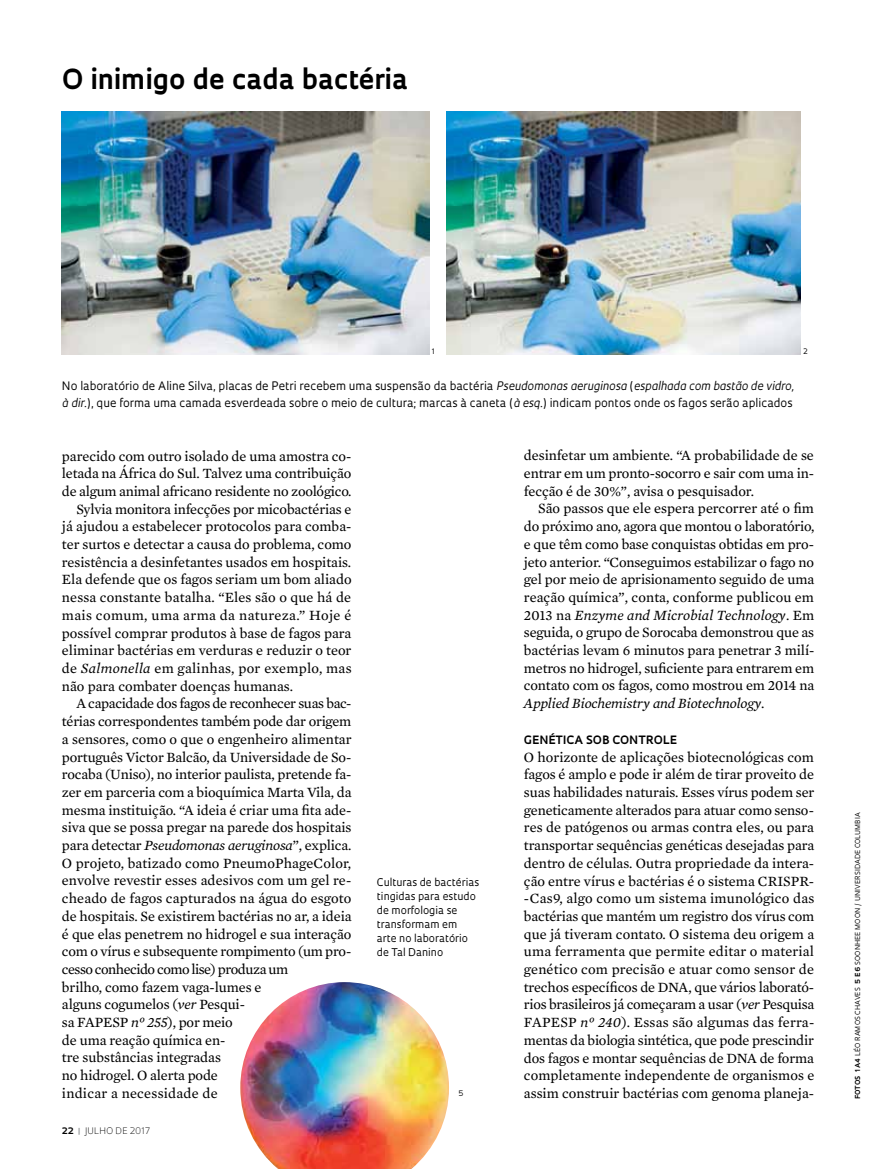
<style>
.page{position:relative;width:885px;height:1169px;background:#fff}
.page>*{position:absolute;margin:0;border:0;box-sizing:border-box;transform-origin:0 0}
.t1{font:700 26.85px "Oculum";color:#000}
.t2{font:14.4px/17.7px "Mercury Text G2";letter-spacing:-.005em;color:#000;text-align:justify}
.t3{font:14.4px "Mercury Text G2";letter-spacing:-.025em;color:#000}
.t4{font:14.4px "Mercury Text G2";letter-spacing:.02em;color:#000}
.t5{font:14.4px "Mercury Text G2";letter-spacing:.025em;color:#000}
.t6{font:14.4px "Mercury Text G2";letter-spacing:-.035em;color:#000}
.t7{font:14.4px "Mercury Text G2";letter-spacing:.015em;color:#000}
.t8{font:11.4px/17.7px "Oculum";color:#000}
.t9{font:700 11.25px "Oculum";letter-spacing:.035em;color:#000}
.t10{font:10.35px/14.1px "Oculum";color:#000}
.t11{font:300 8.7px "Oculum";letter-spacing:.01em;color:#000}
.t12{font:7.35px "Oculum";color:#000}
.t13{font:6.75px "Oculum";letter-spacing:.015em;color:#000}
.s1{font-style:italic}
.s2{font-weight:700}
.s3{font-weight:700;color:#939598}
</style>
<div class="page">
<img style="left:240px;top:982px;width:209px;height:186px">
<img style="left:62px;top:111px;width:367px;height:243px">
<img style="left:447px;top:111px;width:354px;height:243px">
<h1 class="t1" style="left:62px;top:60px;width:347px">O inimigo de cada bactéria</h1>
<p class="t12" style="left:432px;top:347px;width:5px">1</p>
<p class="t12" style="left:803px;top:347px;width:6px">2</p>
<p class="t8" style="left:62px;top:376px;width:734px">No laboratório de Aline Silva, placas de Petri recebem uma suspensão da bactéria <span class="s1">Pseudomonas aeruginosa</span> (<span class="s1">espalhada com bastão de vidro, à dir.</span>), que forma uma camada esverdeada sobre o meio de cultura; marcas à caneta (<span class="s1">à esq.</span>) indicam pontos onde os fagos serão aplicados</p>
<p class="t2" style="left:62px;top:446px;width:291px">parecido com outro isolado de uma amostra co-</p>
<p class="t2" style="left:62px;top:464px;width:291px">letada na África do Sul. Talvez uma contribuição</p>
<p class="t2" style="left:62px;top:481px;width:291px">de algum animal africano residente no zoológico.</p>
<p class="t2" style="left:76px;top:499px;width:277px">Sylvia monitora infecções por micobactérias e</p>
<p class="t2" style="left:62px;top:517px;width:291px">já ajudou a estabelecer protocolos para comba-</p>
<p class="t2" style="left:62px;top:534px;width:291px">ter surtos e detectar a causa do problema, como</p>
<p class="t2" style="left:62px;top:552px;width:291px">resistência a desinfetantes usados em hospitais.</p>
<p class="t2" style="left:62px;top:570px;width:291px">Ela defende que os fagos seriam um bom aliado</p>
<p class="t2" style="left:62px;top:588px;width:291px">nessa constante batalha. “Eles são o que há de</p>
<p class="t5" style="left:62px;top:604px;width:291px">mais comum, uma arma da natureza.” Hoje é</p>
<p class="t2" style="left:62px;top:623px;width:291px">possível comprar produtos à base de fagos para</p>
<p class="t2" style="left:62px;top:641px;width:291px">eliminar bactérias em verduras e reduzir o teor</p>
<p class="t4" style="left:62px;top:657px;width:291px">de <span class="s1">Salmonella</span> em galinhas, por exemplo, mas</p>
<p class="t2" style="left:62px;top:676px;width:233px">não para combater doenças humanas.</p>
<p class="t3" style="left:76px;top:693px;width:277px">A capacidade dos fagos de reconhecer suas bac-</p>
<p class="t2" style="left:62px;top:711px;width:291px">térias correspondentes também pode dar origem</p>
<p class="t2" style="left:62px;top:729px;width:291px">a sensores, como o que o engenheiro alimentar</p>
<p class="t2" style="left:62px;top:747px;width:291px">português Victor Balcão, da Universidade de So-</p>
<p class="t2" style="left:62px;top:764px;width:291px">rocaba (Uniso), no interior paulista, pretende fa-</p>
<p class="t2" style="left:62px;top:782px;width:291px">zer em parceria com a bioquímica Marta Vila, da</p>
<p class="t2" style="left:62px;top:800px;width:291px">mesma instituição. “A ideia é criar uma fita ade-</p>
<p class="t2" style="left:62px;top:818px;width:291px">siva que se possa pregar na parede dos hospitais</p>
<p class="t2" style="left:62px;top:835px;width:291px">para detectar <span class="s1">Pseudomonas aeruginosa</span>”, explica.</p>
<p class="t2" style="left:62px;top:853px;width:291px">O projeto, batizado como PneumoPhageColor,</p>
<p class="t2" style="left:62px;top:871px;width:291px">envolve revestir esses adesivos com um gel re-</p>
<p class="t2" style="left:62px;top:888px;width:291px">cheado de fagos capturados na água do esgoto</p>
<p class="t2" style="left:62px;top:906px;width:291px">de hospitais. Se existirem bactérias no ar, a ideia</p>
<p class="t2" style="left:62px;top:924px;width:291px">é que elas penetrem no hidrogel e sua interação</p>
<p class="t2" style="left:62px;top:941px;width:291px">com o vírus e subsequente rompimento (um pro-</p>
<p class="t6" style="left:62px;top:958px;width:228px">cesso conhecido como lise) produza um</p>
<p class="t2" style="left:62px;top:977px;width:201px">brilho, como fazem vaga-lumes e</p>
<p class="t2" style="left:62px;top:995px;width:184px">alguns cogumelos (<span class="s1">ver</span> Pesqui-</p>
<p class="t2" style="left:62px;top:1012px;width:172px">sa FAPESP <span class="s1">nº 255</span>), por meio</p>
<p class="t2" style="left:62px;top:1030px;width:165px">de uma reação química en-</p>
<p class="t2" style="left:62px;top:1048px;width:161px">tre substâncias integradas</p>
<p class="t2" style="left:62px;top:1065px;width:157px">no hidrogel. O alerta pode</p>
<p class="t7" style="left:62px;top:1082px;width:157px">indicar a necessidade de</p>
<p class="t11" style="left:62px;top:1124px;width:89px"><span class="s2">22</span> <span class="s3">|</span> julho DE 2017</p>
<p class="t10" style="left:377px;top:874px;width:104px">Culturas de bactérias tingidas para estudo de morfologia se transformam em arte no laboratório de Tal Danino</p>
<p class="t12" style="left:458px;top:1088px;width:7px">5</p>
<p class="t2" style="left:524px;top:446px;width:292px">desinfetar um ambiente. “A probabilidade de se entrar em um pronto-socorro e sair com uma in&shy;fecção é de 30%”, avisa o pesquisador.</p>
<p class="t2" style="left:524px;top:499px;width:292px;text-indent:14px">São passos que ele espera percorrer até o fim do próximo ano, agora que montou o laboratório, e que têm como base conquistas obtidas em pro&shy;jeto anterior. “Conseguimos estabilizar o fago no gel por meio de aprisionamento seguido de uma reação química”, conta, conforme publicou em 2013 na <span class="s1">Enzyme and Microbial Technology</span>. Em seguida, o grupo de Sorocaba demonstrou que as bactérias levam 6 minutos para penetrar 3 milí&shy;metros no hidrogel, suficiente para entrarem em contato com os fagos, como mostrou em 2014 na <span class="s1">Applied Biochemistry and Biotechnology</span>.</p>
<p class="t9" style="left:524px;top:732px;width:153px">Genética sob controle</p>
<p class="t2" style="left:524px;top:747px;width:292px">O horizonte de aplicações biotecnológicas com fagos é amplo e pode ir além de tirar proveito de suas habilidades naturais. Esses vírus podem ser geneticamente alterados para atuar como senso&shy;res de patógenos ou armas contra eles, ou para transportar sequências genéticas desejadas para dentro de células. Outra propriedade da intera&shy;ção entre vírus e bactérias é o sistema CRISPR--Cas9, algo como um sistema imunológico das bactérias que mantém um registro dos vírus com que já tiveram contato. O sistema deu origem a uma ferramenta que permite editar o material genético com precisão e atuar como sensor de trechos específicos de DNA, que vários laborató&shy;rios brasileiros já começaram a usar (<span class="s1">ver</span> Pesquisa FAPESP <span class="s1">nº 240</span>). Essas são algumas das ferra&shy;mentas da biologia sintética, que pode prescindir dos fagos e montar sequências de DNA de forma completamente independente de organismos e assim construir bactérias com genoma planeja-</p>
<p class="t13" style="left:853px;top:1098px;width:288px;rotate:-90deg"><span class="s2">fotos 1 a4</span> léo ramos chaves <span class="s2">5 e 6</span> Soon hee M oon / Universidad e Colu mbia</p>
</div>
